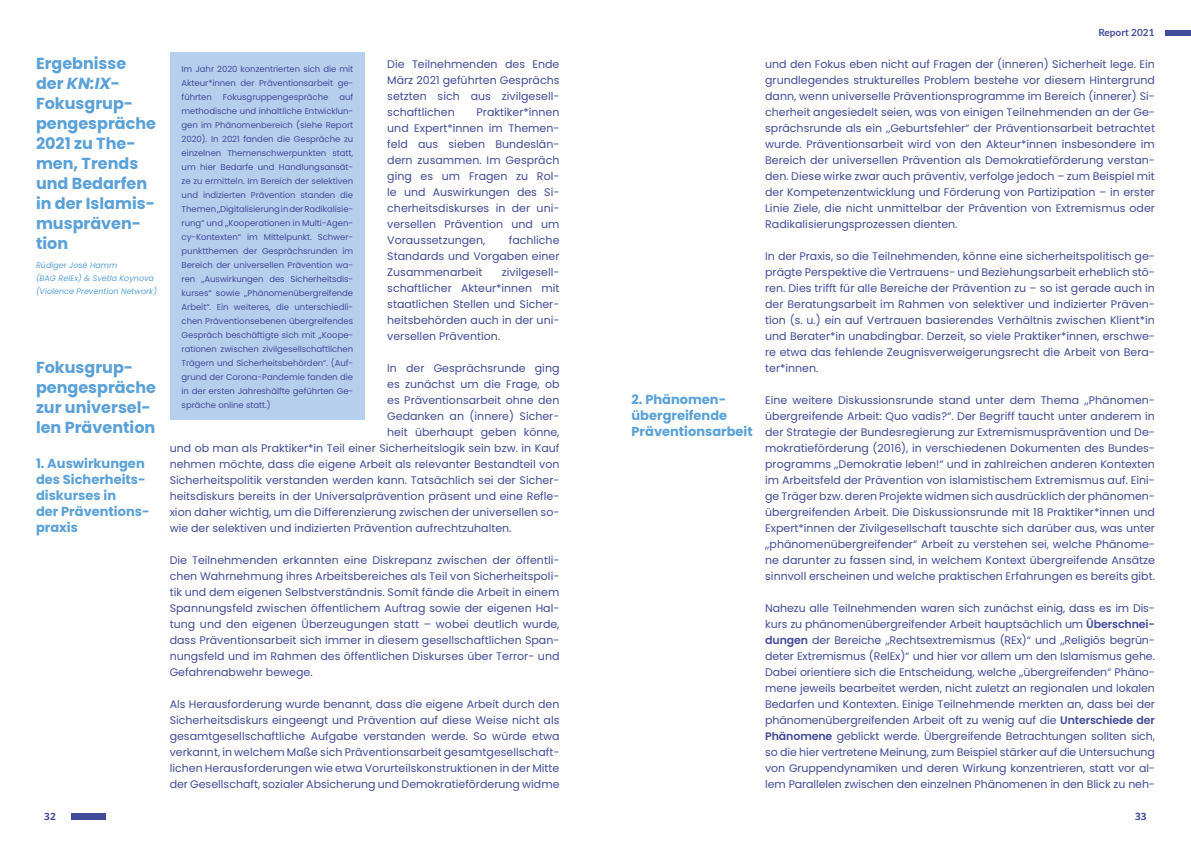
<style>
.page{position:relative;width:1191px;height:842px;background:#fff}
.page>*{position:absolute;margin:0;border:0;box-sizing:border-box;transform-origin:0 0}
.t1{font:700 16px/20px "Poppins";color:#59a1d8}
.t2{font:700 13px/16px "Poppins";color:#59a1d8}
.t3{font:11px/16px "Poppins";color:#434b9b;text-align:justify}
.t4{font:700 10px "Lato";color:#434b9b}
.t5{font:700 10px "Noto Sans";color:#434b9b}
.t6{font:8.5px/14px "Poppins";letter-spacing:-.005em;color:#434b9b;text-align:justify}
.t7{font:italic 8px/13px "Poppins";color:#59a1d8}
.s1{font-style:italic}
.s2{font-weight:600}
</style>
<div class="page">
<div style="left:170px;top:52px;width:194px;height:368px;background:#b6cfed"></div>
<div style="left:71px;top:814px;width:34px;height:6px;background:#434b9b"></div>
<div style="left:1164px;top:30px;width:27px;height:5px;background:#434b9b"></div>
<h1 class="t1" style="left:36px;top:53px;width:122px">Ergebnisse der <span class="s1">KN:IX</span>-<br>Fokusgrup&shy;pengespräche<br>2021 zu The&shy;men, Trends und Bedarfen in der Islamis&shy;muspräven&shy;tion</h1>
<p class="t7" style="left:36px;top:259px;width:122px">Rüdiger José Hamm<br>(BAG RelEx) &amp; Svetla Koynova (Violence Prevention Network)</p>
<h1 class="t1" style="left:36px;top:357px;width:122px">Fokusgrup&shy;pengespräche zur universel&shy;len Prävention</h1>
<p class="t2" style="left:36px;top:455px;width:115px">1. Auswirkungen des Sicherheits&shy;diskurses in<br>der Präventions&shy;praxis</p>
<p class="t3" style="left:387px;top:56px;width:174px">Die Teilnehmenden des Ende März 2021 geführten Gesprächs setzten sich aus zivilgesell&shy;schaftlichen</p>
<p class="t6" style="left:182px;top:62px;width:173px">Im Jahr 2020 konzentrierten sich die mit Akteur*innen der Präventionsarbeit ge&shy;führten</p>
<p class="t6" style="left:182px;top:90px;width:173px;text-indent:158px">auf methodische und inhaltliche Entwicklun&shy;gen im Phänomenbereich (siehe Report 2020). In 2021 fanden die Gespräche zu einzelnen Themenschwerpunkten statt, um hier Bedarfe und Handlungsansät&shy;ze zu ermitteln. Im Bereich der selektiven und indizierten Prävention standen die Themen „Digitalisierung in der Radikalisie&shy;rung“ und „Kooperationen in Multi-Agen&shy;cy-Kontexten“ im Mittelpunkt. Schwer&shy;punktthemen der Gesprächsrunden im Bereich der universellen Prävention wa&shy;ren „Auswirkungen des Sicherheitsdis&shy;kurses“ sowie „Phänomenübergreifende Arbeit“. Ein weiteres, die unterschiedli&shy;chen Präventionsebenen übergreifendes Gespräch beschäftigte sich mit „Koope&shy;rationen zwischen zivilgesellschaftlichen Trägern und Sicherheitsbehörden“. (Auf&shy;grund der Corona-Pandemie fanden die in der ersten Jahreshälfte geführten Ge&shy;spräche online statt.)</p>
<p class="t6" style="left:223px;top:90px;width:107px">Fokusgruppengespräche</p>
<p class="t3" style="left:387px;top:104px;width:174px;text-indent:89px">Praktiker*innen und Expert*innen im Themen&shy;feld aus sieben Bundeslän&shy;dern zusammen. Im Gespräch ging es um Fragen zu Rol&shy;le und Auswirkungen des Si&shy;cherheitsdiskurses in der uni&shy;versellen Prävention und um Voraussetzungen,</p>
<p class="t3" style="left:387px;top:232px;width:174px;text-indent:121px">fachliche Standards und Vorgaben einer Zusammenarbeit</p>
<p class="t3" style="left:387px;top:264px;width:174px;text-indent:115px">zivilgesell&shy;schaftlicher Akteur*innen mit staatlichen Stellen und Sicher&shy;heitsbehörden auch in der uni&shy;versellen Prävention.</p>
<p class="t3" style="left:387px;top:360px;width:174px">In der Gesprächsrunde ging</p>
<p class="t3" style="left:387px;top:376px;width:174px">es zunächst um die Frage, ob</p>
<p class="t3" style="left:387px;top:392px;width:174px">es Präventionsarbeit ohne den</p>
<p class="t3" style="left:387px;top:408px;width:174px">Gedanken an (innere) Sicher-</p>
<p class="t3" style="left:387px;top:424px;width:174px">heit überhaupt geben könne,</p>
<p class="t3" style="left:170px;top:440px;width:391px">und ob man als Praktiker*in Teil einer Sicherheitslogik sein bzw. in Kauf</p>
<p class="t3" style="left:170px;top:456px;width:391px">nehmen möchte, dass die eigene Arbeit als relevanter Bestandteil von</p>
<p class="t3" style="left:170px;top:472px;width:391px">Sicherheitspolitik verstanden werden kann. Tatsächlich sei der Sicher-</p>
<p class="t3" style="left:170px;top:488px;width:391px">heitsdiskurs bereits in der Universalprävention präsent und eine Refle-</p>
<p class="t3" style="left:170px;top:504px;width:391px">xion daher wichtig, um die Differenzierung zwischen der universellen so-</p>
<p class="t3" style="left:170px;top:520px;width:343px">wie der selektiven und indizierten Prävention aufrechtzuhalten.</p>
<p class="t3" style="left:170px;top:552px;width:391px">Die Teilnehmenden erkannten eine Diskrepanz zwischen der öffentli&shy;chen Wahrnehmung ihres Arbeitsbereiches als Teil von Sicherheitspoli&shy;tik und dem eigenen Selbstverständnis. Somit fände die Arbeit in einem Spannungsfeld zwischen öffentlichem Auftrag sowie der eigenen Hal&shy;tung und den eigenen Überzeugungen statt – wobei deutlich wurde, dass Präventionsarbeit sich immer in diesem gesellschaftlichen Span&shy;nungsfeld und im Rahmen des öffentlichen Diskurses über Terror- und Gefahrenabwehr bewege.</p>
<p class="t3" style="left:170px;top:696px;width:391px">Als Herausforderung wurde benannt, dass die eigene Arbeit durch den Sicherheitsdiskurs eingeengt und Prävention auf diese Weise nicht als gesamtgesellschaftliche Aufgabe verstanden werde. So würde etwa verkannt, in welchem Maße sich Präventionsarbeit gesamtgesellschaft&shy;lichen Herausforderungen wie etwa Vorurteilskonstruktionen in der Mitte der Gesellschaft, sozialer Absicherung und Demokratieförderung widme</p>
<p class="t2" style="left:631px;top:391px;width:123px">2. Phänomen&shy;übergreifende<br>Präventionsarbeit</p>
<p class="t4" style="left:1098px;top:25px;width:57px">Report 2021</p>
<p class="t3" style="left:765px;top:56px;width:391px">und den Fokus eben nicht auf Fragen der (inneren) Sicherheit lege. Ein grundlegendes strukturelles Problem bestehe vor diesem Hintergrund dann, wenn universelle Präventionsprogramme im Bereich (innerer) Si&shy;cherheit angesiedelt seien, was von einigen Teilnehmenden an der Ge&shy;sprächsrunde als ein „Geburtsfehler“ der Präventionsarbeit betrachtet wurde. Präventionsarbeit wird von den Akteur*innen insbesondere im Bereich der universellen Prävention als Demokratieförderung verstan&shy;den. Diese wirke zwar auch präventiv, verfolge jedoch – zum Beispiel mit der Kompetenzentwicklung und Förderung von Partizipation – in erster Linie Ziele, die nicht unmittelbar der Prävention von Extremismus oder Radikalisierungsprozessen dienten.</p>
<p class="t3" style="left:765px;top:248px;width:391px">In der Praxis, so die Teilnehmenden, könne eine sicherheitspolitisch ge&shy;prägte Perspektive die Vertrauens- und Beziehungsarbeit erheblich stö&shy;ren. Dies trifft für alle Bereiche der Prävention zu – so ist gerade auch in der Beratungsarbeit im Rahmen von selektiver und indizierter Präven&shy;tion (s. u.) ein auf Vertrauen basierendes Verhältnis zwischen Klient*in und Berater*in unabdingbar. Derzeit, so viele Praktiker*innen, erschwe&shy;re etwa das fehlende Zeugnisverweigerungsrecht die Arbeit von Bera&shy;ter*innen.</p>
<p class="t3" style="left:765px;top:392px;width:391px">Eine weitere Diskussionsrunde stand unter dem Thema „Phänomen&shy;übergreifende Arbeit: Quo vadis?“. Der Begriff taucht unter anderem in der Strategie der Bundesregierung zur Extremismusprävention und De&shy;mokratieförderung (2016), in verschiedenen Dokumenten des Bundes&shy;programms „Demokratie leben!“ und in zahlreichen anderen Kontexten im Arbeitsfeld der Prävention von islamistischem Extremismus auf. Eini&shy;ge Träger bzw. deren Projekte widmen sich ausdrücklich der phänomen&shy;übergreifenden Arbeit. Die Diskussionsrunde mit 18 Praktiker*innen und Expert*innen der Zivilgesellschaft tauschte sich darüber aus, was unter „phänomenübergreifender“ Arbeit zu verstehen sei, welche Phänome&shy;ne darunter zu fassen sind, in welchem Kontext übergreifende Ansätze sinnvoll erscheinen und welche praktischen Erfahrungen es bereits gibt.</p>
<p class="t3" style="left:765px;top:600px;width:391px">Nahezu alle Teilnehmenden waren sich zunächst einig, dass es im Dis&shy;kurs zu phänomenübergreifender Arbeit hauptsächlich um <span class="s2">Überschnei&shy;dungen</span> der Bereiche „Rechtsextremismus (REx)“ und „Religiös begrün&shy;deter Extremismus (RelEx)“ und hier vor allem um den Islamismus gehe.<br>Dabei orientiere sich die Entscheidung, welche „übergreifenden“ Phäno&shy;mene jeweils bearbeitet werden, nicht zuletzt an regionalen und lokalen Bedarfen und Kontexten. Einige Teilnehmende merkten an, dass bei der phänomenübergreifenden Arbeit oft zu wenig auf die <span class="s2">Unterschiede der Phänomene</span> geblickt werde. Übergreifende Betrachtungen sollten sich, so die hier vertretene Meinung, zum Beispiel stärker auf die Untersuchung von Gruppendynamiken und deren Wirkung konzentrieren, statt vor al&shy;lem Parallelen zwischen den einzelnen Phänomenen in den Blick zu neh-</p>
<p class="t5" style="left:44px;top:809px;width:13px">32</p>
<p class="t5" style="left:1135px;top:809px;width:13px">33</p>
</div>
